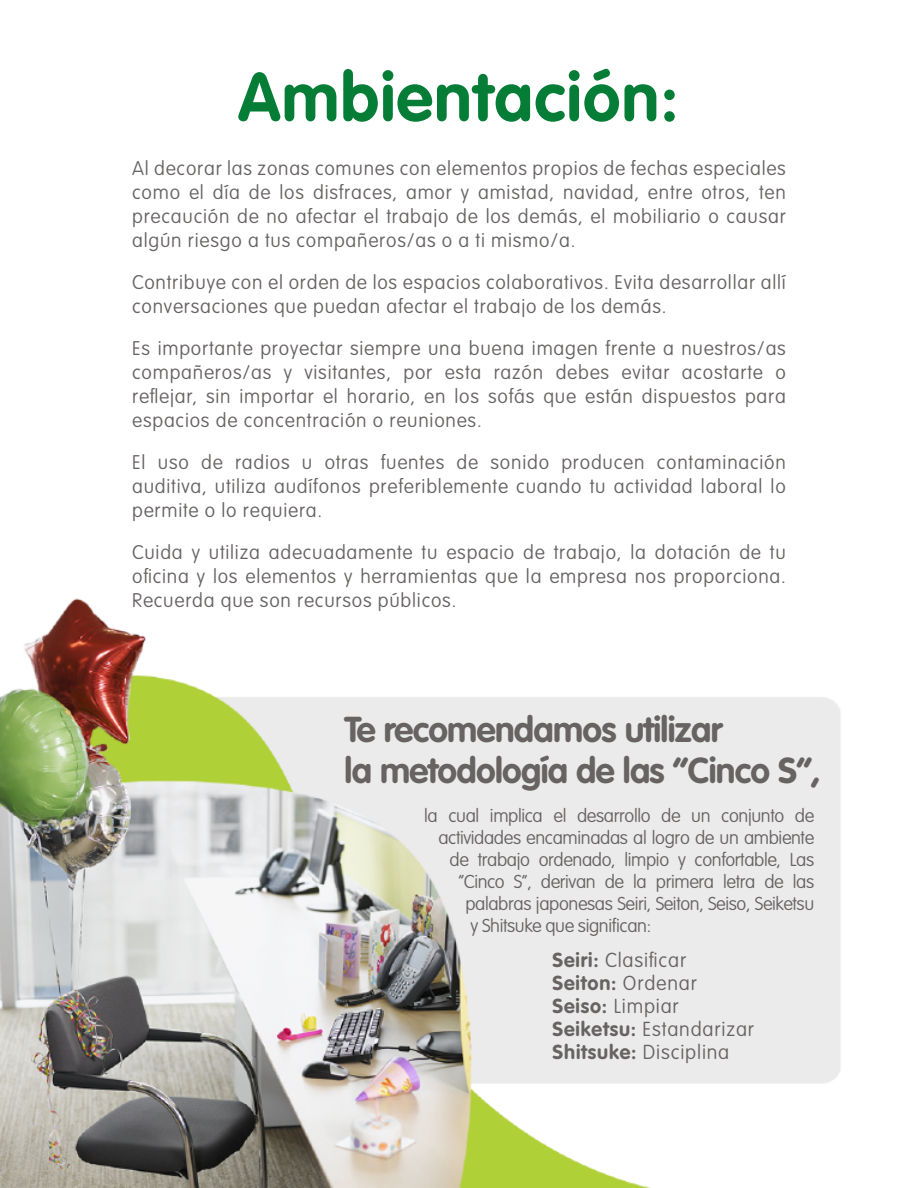
<style>
.page{position:relative;width:918px;height:1188px;background:#fff}
.page>*{position:absolute;margin:0;border:0;box-sizing:border-box;transform-origin:0 0}
.t1{font:700 67.5px "VAG Rounded Std";letter-spacing:.02em;color:#057d36}
.t2{font:700 35.55px/41.2px "VAG Rounded Std";letter-spacing:-.02em;color:#676362}
.t3{font:100 19.95px/23.1px "VAG Rounded Std";letter-spacing:.04em;color:#676362}
.t4{font:100 19.5px/24px "VAG Rounded Std";letter-spacing:.04em;color:#676362;text-align:justify}
.t5{font:100 18.45px "VAG Rounded Std";letter-spacing:-.02em;color:#676362}
.s1{font-weight:700}
</style>
<div class="page">
<img style="left:0;top:598px;width:841px;height:590px">
<h1 class="t1" style="left:238px;top:58px;width:442px">Ambientación:</h1>
<p class="t4" style="left:132px;top:157px;width:655px">Al decorar las zonas comunes con elementos propios de fechas especiales como el día de los disfraces, amor y amistad, navidad, entre otros, ten precaución de no afectar el trabajo de los demás, el mobiliario o causar algún riesgo a tus compañeros/as o a ti mismo/a.</p>
<p class="t4" style="left:132px;top:271px;width:655px">Contribuye con el orden de los espacios colaborativos. Evita desarrollar allí conversaciones que puedan afectar el trabajo de los demás.</p>
<p class="t4" style="left:132px;top:337px;width:655px">Es importante proyectar siempre una buena imagen frente a nuestros/as compañeros/as y visitantes, por esta razón debes evitar acostarte o reflejar, sin importar el horario, en los sofás que están dispuestos para espacios de concentración o reuniones.</p>
<p class="t4" style="left:132px;top:451px;width:655px">El uso de radios u otras fuentes de sonido producen contaminación auditiva, utiliza audífonos preferiblemente cuando tu actividad laboral lo permite o lo requiera.</p>
<p class="t4" style="left:132px;top:541px;width:655px">Cuida y utiliza adecuadamente tu espacio de trabajo, la dotación de tu oficina y los elementos y herramientas que la empresa nos proporciona.<br>Recuerda que son recursos públicos.</p>
<h2 class="t2" style="left:345px;top:710px;width:478px">Te recomendamos utilizar<br>la metodología de las “Cinco S”,</h2>
<p class="t5" style="left:424px;top:805px;width:392px">la cual implica el desarrollo de un conjunto de</p>
<p class="t5" style="left:438px;top:827px;width:377px">actividades encaminadas al logro de un ambiente</p>
<p class="t5" style="left:450px;top:849px;width:366px">de trabajo ordenado, limpio y confortable, Las</p>
<p class="t5" style="left:458px;top:871px;width:357px">“Cinco S”, derivan de la primera letra de las</p>
<p class="t5" style="left:465px;top:893px;width:350px">palabras japonesas Seiri, Seiton, Seiso, Seiketsu</p>
<p class="t5" style="left:471px;top:915px;width:182px">y Shitsuke que significan:</p>
<p class="t3" style="left:553px;top:949px;width:203px"><span class="s1">Seiri:</span> Clasificar<br><span class="s1">Seiton:</span> Ordenar<br><span class="s1">Seiso:</span> Limpiar<br><span class="s1">Seiketsu:</span> Estandarizar<br><span class="s1">Shitsuke:</span> Disciplina</p>
</div>
